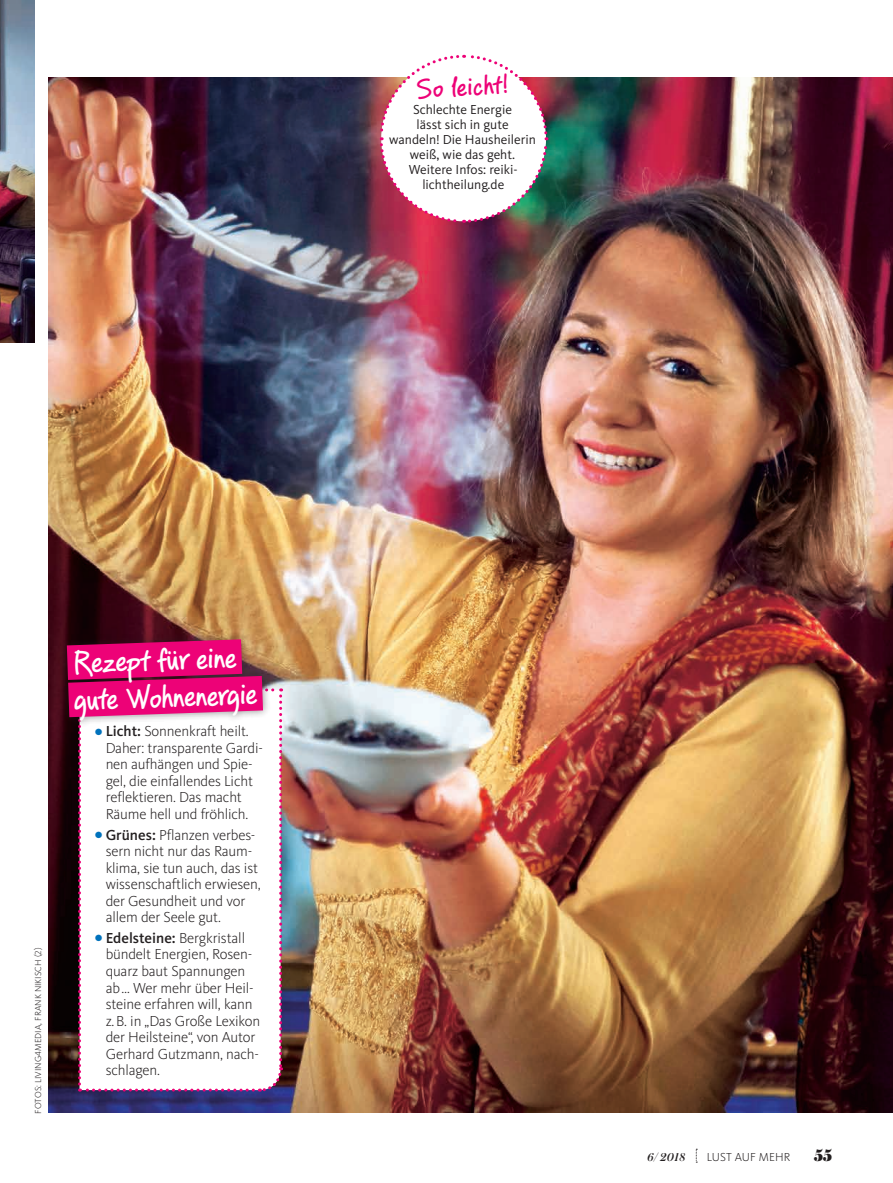
<style>
.page{position:relative;width:893px;height:1183px;background:#fff}
.page>*{position:absolute;margin:0;border:0;box-sizing:border-box;transform-origin:0 0}
.t1{font:500 31.5px/37.2px "PF Reminder Pro";color:#fff}
.t2{font:500 27px "PF Reminder Pro";color:#ed0277}
.t3{font:900 18px "Austin";color:#231f20}
.t4{font:300 15px/16.5px "Kievit OT";letter-spacing:-.01em;color:#231f20}
.t5{font:13.5px/15px "Kievit OT";color:#231f20;text-align:center}
.t6{font:300 12px "Kievit OT";letter-spacing:.005em;color:#231f20}
.t7{font:italic 500 12px "Austin";color:#231f20}
.t8{font:300 9px "Kievit OT";letter-spacing:.01em;color:#231f20}
.s1{color:#0072bc}
.s2{font-weight:500}
</style>
<div class="page">
<img style="left:49px;top:77px;width:844px;height:1035px">
<img style="left:0;top:0;width:34px;height:343px">
<svg style="left:48px;top:620px;width:250px;height:472px"></svg>
<svg style="left:378px;top:54px;width:171px;height:170px"></svg>
<svg style="left:696px;top:1148px;width:1px;height:14px"></svg>
<h2 class="t2" style="left:415px;top:73px;width:94px;rotate:-3deg">So leicht!</h2>
<p class="t5" style="left:389px;top:103px;width:148px">Schlechte Energie<br>lässt sich in gute<br>wandeln! Die Hausheilerin weiß, wie das geht.<br>Weitere Infos: reiki&shy;lichtheilung.de</p>
<p class="t8" style="left:33px;top:1113px;width:167px;rotate:-90deg">FOTOS: LIVING4MEDIA, FRANK NIKISCH (2)</p>
<h1 class="t1" style="left:71px;top:646px;width:186px;rotate:-2deg">Rezept für eine gute Wohnenergie</h1>
<p class="t4" style="left:106px;top:723px;width:159px;text-indent:-11px"><span class="s1">●</span> <span class="s2">Licht:</span> Sonnenkraft heilt.<br>Daher: transparente Gardi&shy;nen aufhängen und Spie&shy;gel, die einfallendes Licht reflektieren. Das macht<br>Räume hell und fröhlich.</p>
<p class="t4" style="left:106px;top:826px;width:157px;text-indent:-11px"><span class="s1">●</span> <span class="s2">Grünes:</span> Pflanzen verbes&shy;sern nicht nur das Raum&shy;klima, sie tun auch, das ist wissenschaftlich erwiesen, der Gesundheit und vor allem der Seele gut.</p>
<p class="t4" style="left:106px;top:929px;width:156px;text-indent:-11px"><span class="s1">●</span> <span class="s2">Edelsteine:</span> Bergkristall bündelt Energien, Rosen&shy;quarz baut Spannungen ab… Wer mehr über Heil&shy;steine erfahren will, kann z.B. in „Das Große Lexikon der Heilsteine“, von Autor<br>Gerhard Gutzmann, nach&shy;schlagen.</p>
<p class="t7" style="left:648px;top:1148px;width:39px">6/ 2018</p>
<p class="t6" style="left:707px;top:1149px;width:85px">LUST AUF MEHR</p>
<p class="t3" style="left:814px;top:1141px;width:19px">55</p>
</div>
